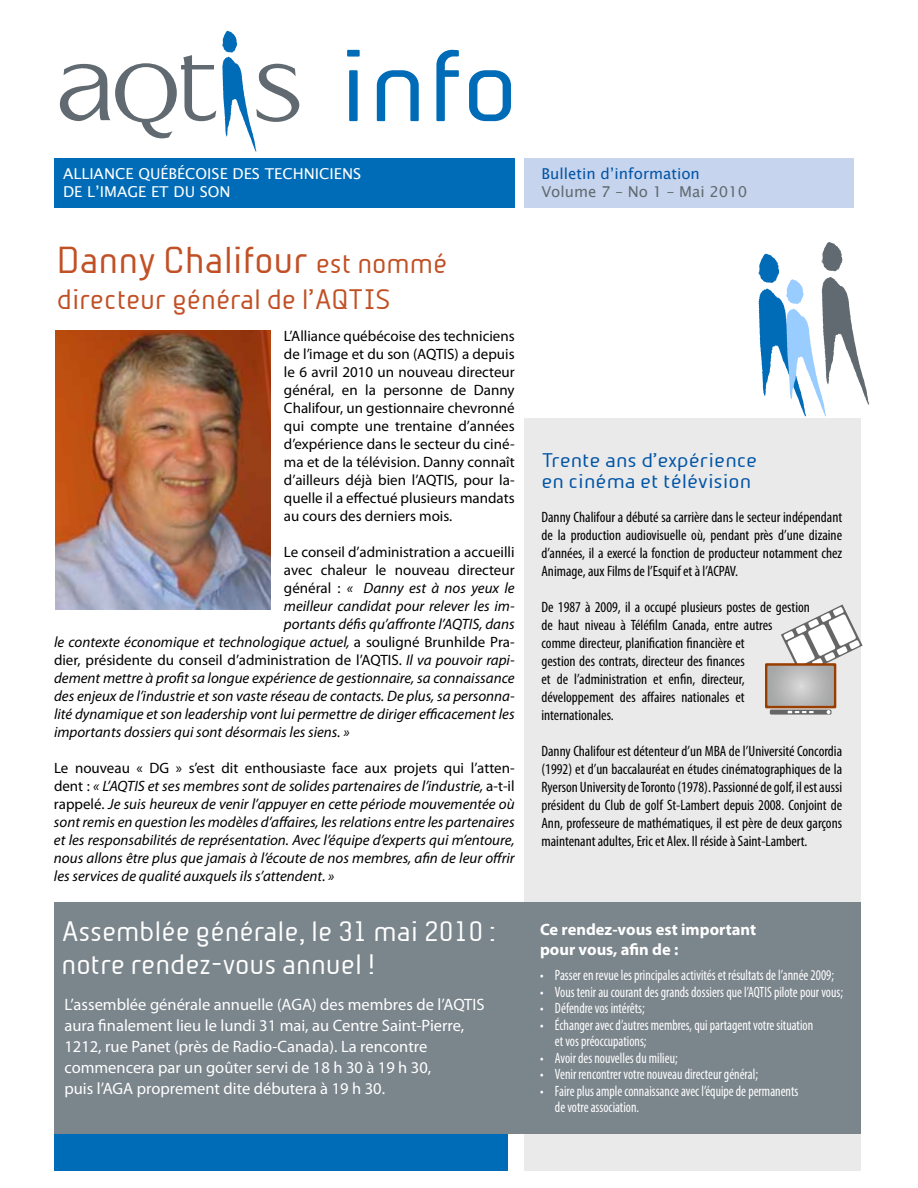
<style>
.page{position:relative;width:918px;height:1188px;background:#fff}
.page>*{position:absolute;margin:0;border:0;box-sizing:border-box;transform-origin:0 0}
.t1{font:97.5px "Beta Sans Norm";color:#006cb7;scale:1.1 1}
.t2{font:36px "Beta Sans Norm";color:#c15025}
.t3{font:27px/32.4px "Beta Sans Norm";color:#fff}
.t4{font:27px "Beta Sans Norm";color:#c15025}
.t5{font:18.9px/21px "Beta Sans Norm";color:#0054a6;scale:1.11 1}
.t6{font:16.5px/21px "Myriad Pro";color:#fff}
.t7{font:700 16.5px/19.8px "Myriad Pro";color:#fff}
.t8{font:italic 15px/18px "Myriad Pro";color:#000;text-align:justify}
.t9{font:condensed 15px/18px "Myriad Pro";color:#000;text-align:justify}
.t10{font:15px/18px "Myriad Pro";color:#000;text-align:justify}
.t11{font:condensed 15px/16.5px "Myriad Pro";color:#fff;scale:.9 1}
.t12{font:15px/18px "Lucida Sans Unicode";color:#fff}
.t13{font:15px "Lucida Sans Unicode";color:#0054a6}
.t14{font:15px "Lucida Sans Unicode";color:#606a70}
.s1{font-size:27px}
.s2{font-style:normal}
.s3{font-style:italic}
</style>
<div class="page">
<div style="left:54px;top:1134px;width:453px;height:37px;background:#006cb7"></div>
<div style="left:525px;top:418px;width:336px;height:753px;background:#eaeaeb"></div>
<div style="left:55px;top:902px;width:806px;height:232px;background:#7b858c"></div>
<img style="left:55px;top:330px;width:215px;height:280px">
<div style="left:54px;top:158px;width:461px;height:50px;background:#006cb7"></div>
<div style="left:525px;top:158px;width:329px;height:50px;background:#c7d4ed"></div>
<div style="left:765px;top:663px;width:71px;height:45px;background:#993d00"></div>
<div style="left:770px;top:710px;width:62px;height:5px;background:#9d9d9e"></div>
<svg style="left:767px;top:604px;width:96px;height:110px"></svg>
<svg style="left:60px;top:55px;width:156px;height:83px"></svg>
<svg style="left:222px;top:31px;width:78px;height:121px"></svg>
<svg style="left:758px;top:242px;width:111px;height:174px"></svg>
<h1 class="t1" style="left:339px;top:29px;width:165px">info</h1>
<p class="t12" style="left:63px;top:164px;width:300px">ALLIANCE QUÉBÉCOISE DES TECHN ICIENS<br>DE L’IMAGE ET DU SON</p>
<h2 class="t2" style="left:57px;top:239px;width:392px">Danny Chalifour <span class="s1">est nommé</span></h2>
<h3 class="t4" style="left:57px;top:284px;width:335px">directeur général de l’AQTIS</h3>
<p class="t10" style="left:284px;top:327px;width:232px">L’Alliance québécoise des techniciens de l’image et du son (AQTIS) a depuis le 6 avril 2010 un nouveau directeur général, en la personne de Danny Chalifour, un gestionnaire chevronné qui compte une trentaine d’années d’expérience dans le secteur du ciné&shy;ma et de la télévision. Danny connaît d’ailleurs déjà bien l’AQTIS, pour la&shy;quelle il a effectué plusieurs mandats au cours des derniers mois.</p>
<p class="t10" style="left:284px;top:543px;width:232px">Le conseil d’administration a accueilli</p>
<p class="t10" style="left:284px;top:561px;width:232px">avec chaleur le nouveau directeur</p>
<p class="t8" style="left:284px;top:579px;width:232px"><span class="s2">général :</span> « Danny est à nos yeux le</p>
<p class="t8" style="left:284px;top:597px;width:232px">meilleur candidat pour relever les im-</p>
<p class="t8" style="left:284px;top:615px;width:232px">portants défis qu’affronte l’AQTIS, dans</p>
<p class="t8" style="left:54px;top:633px;width:462px">le contexte économique et technologique actuel, <span class="s2">a souligné Brunhilde Pra-</span></p>
<p class="t10" style="left:54px;top:651px;width:462px">dier, présidente du conseil d’administration de l’AQTIS. <span class="s3">Il va pouvoir rapi-</span></p>
<p class="t8" style="left:54px;top:669px;width:462px">dement mettre à profit sa longue expérience de gestionnaire, sa connaissance</p>
<p class="t8" style="left:54px;top:687px;width:462px">des enjeux de l’industrie et son vaste réseau de contacts. De plus, sa personna-</p>
<p class="t8" style="left:54px;top:705px;width:462px">lité dynamique et son leadership vont lui permettre de diriger efficacement les</p>
<p class="t8" style="left:54px;top:723px;width:297px">importants dossiers qui sont désormais les siens. »</p>
<p class="t8" style="left:54px;top:759px;width:462px"><span class="s2">Le nouveau « DG » s’est dit enthousiaste face aux projets qui l’atten&shy;dent :</span> « L’AQTIS et ses membres sont de solides partenaires de l’industrie, <span class="s2">a-t-il rappelé.</span> Je suis heureux de venir l’appuyer en cette période mouvementée où sont remis en question les modèles d’affaires, les relations entre les partenaires et les responsabilités de représentation. Avec l’équipe d’experts qui m’entoure, nous allons être plus que jamais à l’écoute de nos membres, afin de leur offrir les services de qualité auxquels ils s’attendent. »</p>
<h3 class="t3" style="left:62px;top:915px;width:436px">Assemblée générale, le 31 mai 2010 : notre rendez-vous annuel !</h3>
<p class="t6" style="left:64px;top:994px;width:422px">L’assemblée générale annuelle (AGA) des membres de l’AQTIS aura finalement lieu le lundi 31 mai, au Centre Saint-Pierre, 1212, rue Panet (près de Radio-Canada). La rencontre commencera par un goûter servi de 18 h 30 à 19 h 30,<br>puis l’AGA proprement dite débutera à 19 h 30.</p>
<p class="t13" style="left:542px;top:161px;width:160px">BULLETIN D’INFORMATION</p>
<p class="t14" style="left:542px;top:179px;width:207px">VOLUME 7 – NO 1 – MAI 2010</p>
<p class="t5" style="left:542px;top:450px;width:196px">Trente ans d’expérience en cinéma et télévision</p>
<p class="t9" style="left:542px;top:508px;width:302px">Danny Chalifour a débuté sa carrière dans le secteur indépendant de la production audiovisuelle où, pendant près d’une dizaine d’années, il a exercé la fonction de producteur notamment chez Animage, aux Films de l’Esquif et à l’ACPAV.</p>
<p class="t9" style="left:542px;top:598px;width:270px;text-align:left">De 1987 à 2009, il a occupé plusieurs postes de gestion de haut niveau à Téléfilm Canada, entre autres comme directeur, planification financière et<br>gestion des contrats, directeur des finances<br>et de l’administration et enfin, directeur, développement des affaires nationales et internationales.</p>
<p class="t9" style="left:542px;top:742px;width:302px">Danny Chalifour est détenteur d’un MBA de l’Université Concordia (1992) et d’un baccalauréat en études cinématographiques de la Ryerson University de Toronto (1978). Passionné de golf, il est aussi président du Club de golf St-Lambert depuis 2008. Conjoint de Ann, professeure de mathématiques, il est père de deux garçons maintenant adultes, Eric et Alex. Il réside à Saint-Lambert.</p>
<p class="t7" style="left:540px;top:919px;width:218px">Ce rendez-vous est important pour vous, afin de :</p>
<p class="t11" style="left:540px;top:967px;width:328px">• Passer en revue les principales activités et résultats de l’année 2009;</p>
<p class="t11" style="left:540px;top:983px;width:338px">• Vous tenir au courant des grands dossiers que l’AQTIS pilote pour vous;</p>
<p class="t11" style="left:540px;top:1000px;width:118px">• Défendre vos intérêts;</p>
<p class="t11" style="left:555px;top:1016px;width:288px;text-indent:-15px">• Échanger avec d’autres membres, qui partagent votre situation et vos préoccupations;</p>
<p class="t11" style="left:540px;top:1049px;width:154px">• Avoir des nouvelles du milieu;</p>
<p class="t11" style="left:540px;top:1066px;width:244px">• Venir rencontrer votre nouveau directeur général;</p>
<p class="t11" style="left:555px;top:1082px;width:272px;text-indent:-15px">• Faire plus ample connaissance avec l’équipe de permanents de votre association.</p>
</div>
